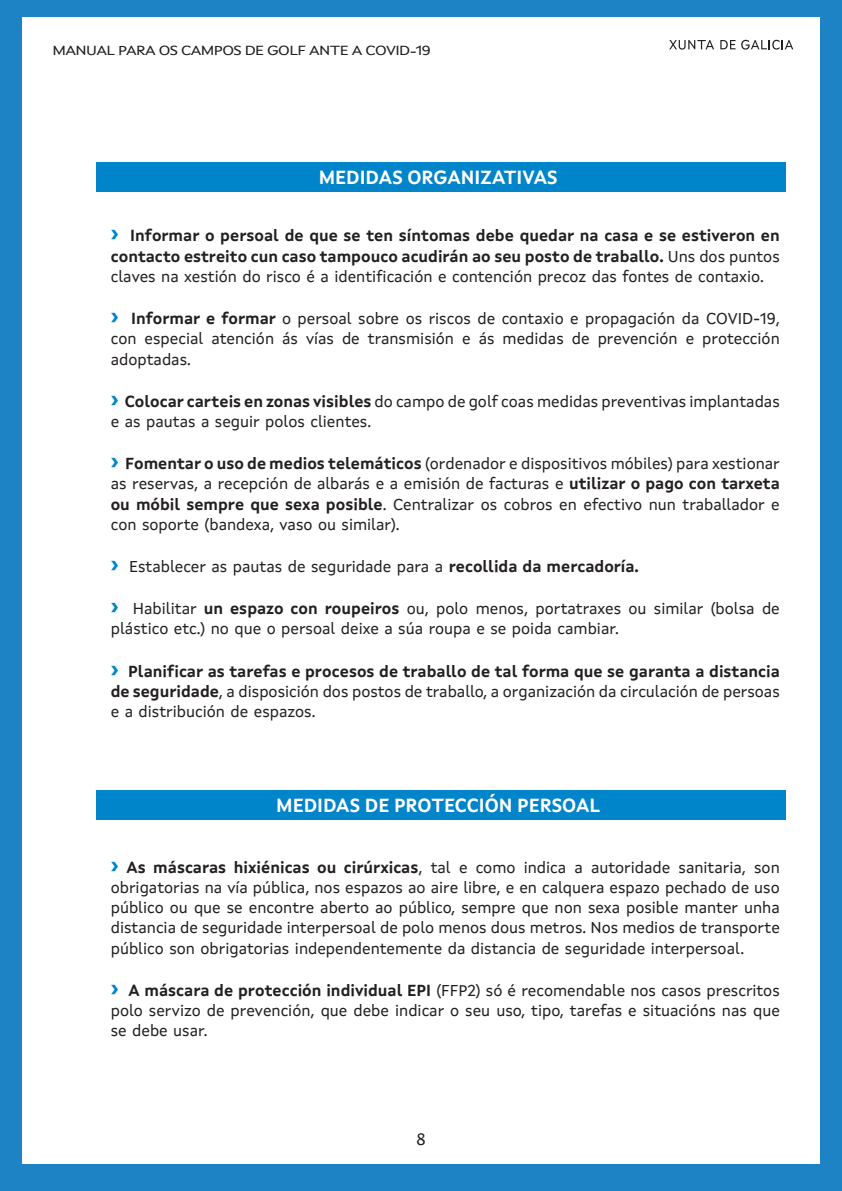
<style>
.page{position:relative;width:842px;height:1191px;background:#fff}
.page>*{position:absolute;margin:0;border:0;box-sizing:border-box;transform-origin:0 0}
.t1{font:700 19px "Xunta Sans";color:#fff}
.t2{font:16px/20.2px "Xunta Sans";color:#231f20;text-align:justify}
.t3{font:700 16px/20.2px "Xunta Sans";color:#231f20;text-align:justify}
.t4{font:16px "Lucida Grande";color:#231f20}
.t5{font:13.4px "Xunta Sans";letter-spacing:-.04em;color:#231f20;scale:1.19 1}
.s1{font-family:"Montserrat";font-size:24px;color:#0084ca}
.s2{font-weight:400}
.s3{font-family:"Montserrat";font-weight:700;font-size:24px;color:#0084ca}
.s4{font-weight:700}
</style>
<div class="page">
<div style="left:0;top:0;width:841px;height:1191px;background:#1d83c5"></div>
<div style="left:22px;top:17px;width:797px;height:1147px;background:#fff"></div>
<svg style="left:720px;top:40px;width:15px;height:9px"></svg>
<svg style="left:741px;top:40px;width:52px;height:10px"></svg>
<svg style="left:669px;top:40px;width:45px;height:10px"></svg>
<div style="left:96px;top:162px;width:689px;height:30px;background:#0084ca"></div>
<div style="left:96px;top:790px;width:689px;height:29px;background:#0084ca"></div>
<p class="t5" style="left:53px;top:45px;width:319px">MANUAL PARA OS CAMPOS DE GOLF ANTE A COVID-19</p>
<p class="t1" style="left:318px;top:169px;width:240px">MEDIDAS ORGANIZATIVAS</p>
<p class="t3" style="left:111px;top:227px;width:670px"><span class="s1">›</span> Informar o persoal de que se ten síntomas debe quedar na casa e se estiveron en contacto estreito cun caso tampouco acudirán ao seu posto de traballo. <span class="s2">Uns dos puntos claves na xestión do risco é a identificación e contención precoz das fontes de contaxio.</span></p>
<p class="t2" style="left:111px;top:310px;width:670px"><span class="s3">›</span> <span class="s4">Informar e formar</span> o persoal sobre os riscos de contaxio e propagación da COVID-19, con especial atención ás vías de transmisión e ás medidas de prevención e protección adoptadas.</p>
<p class="t2" style="left:111px;top:392px;width:670px"><span class="s3">›</span> <span class="s4">Colocar carteis en zonas visibles</span> do campo de golf coas medidas preventivas implantadas e as pautas a seguir polos clientes.</p>
<p class="t2" style="left:111px;top:455px;width:670px"><span class="s3">›</span> <span class="s4">Fomentar o uso de medios telemáticos</span> (ordenador e dispositivos móbiles) para xestionar as reservas, a recepción de albarás e a emisión de facturas e <span class="s4">utilizar o pago con tarxeta ou móbil sempre que sexa posible</span>. Centralizar os cobros en efectivo nun traballador e con soporte (bandexa, vaso ou similar).</p>
<p class="t2" style="left:111px;top:558px;width:529px"><span class="s3">›</span> Establecer as pautas de seguridade para a <span class="s4">recollida da mercadoría.</span></p>
<p class="t2" style="left:111px;top:600px;width:670px"><span class="s3">›</span> Habilitar <span class="s4">un espazo con roupeiros</span> ou, polo menos, portatraxes ou similar (bolsa de plástico etc.) no que o persoal deixe a súa roupa e se poida cambiar.</p>
<p class="t2" style="left:111px;top:662px;width:670px"><span class="s3">›</span> <span class="s4">Planificar as tarefas e procesos de traballo de tal forma que se garanta a distancia de seguridade</span>, a disposición dos postos de traballo, a organización da circulación de persoas e a distribución de espazos.</p>
<p class="t1" style="left:276px;top:797px;width:325px">MEDIDAS DE PROTECCIÓN PERSOAL</p>
<p class="t2" style="left:111px;top:858px;width:670px"><span class="s3">›</span> <span class="s4">As máscaras hixiénicas ou cirúrxicas</span>, tal e como indica a autoridade sanitaria, son obrigatorias na vía pública, nos espazos ao aire libre, e en calquera espazo pechado de uso público ou que se encontre aberto ao público, sempre que non sexa posible manter unha distancia de seguridade interpersoal de polo menos dous metros. Nos medios de transporte público son obrigatorias independentemente da distancia de seguridade interpersoal.</p>
<p class="t2" style="left:111px;top:981px;width:670px"><span class="s3">›</span> <span class="s4">A máscara de protección individual EPI</span> (FFP2) só é recomendable nos casos prescritos polo servizo de prevención, que debe indicar o seu uso, tipo, tarefas e situacións nas que se debe usar.</p>
<p class="t4" style="left:416px;top:1132px;width:12px">8</p>
</div>
